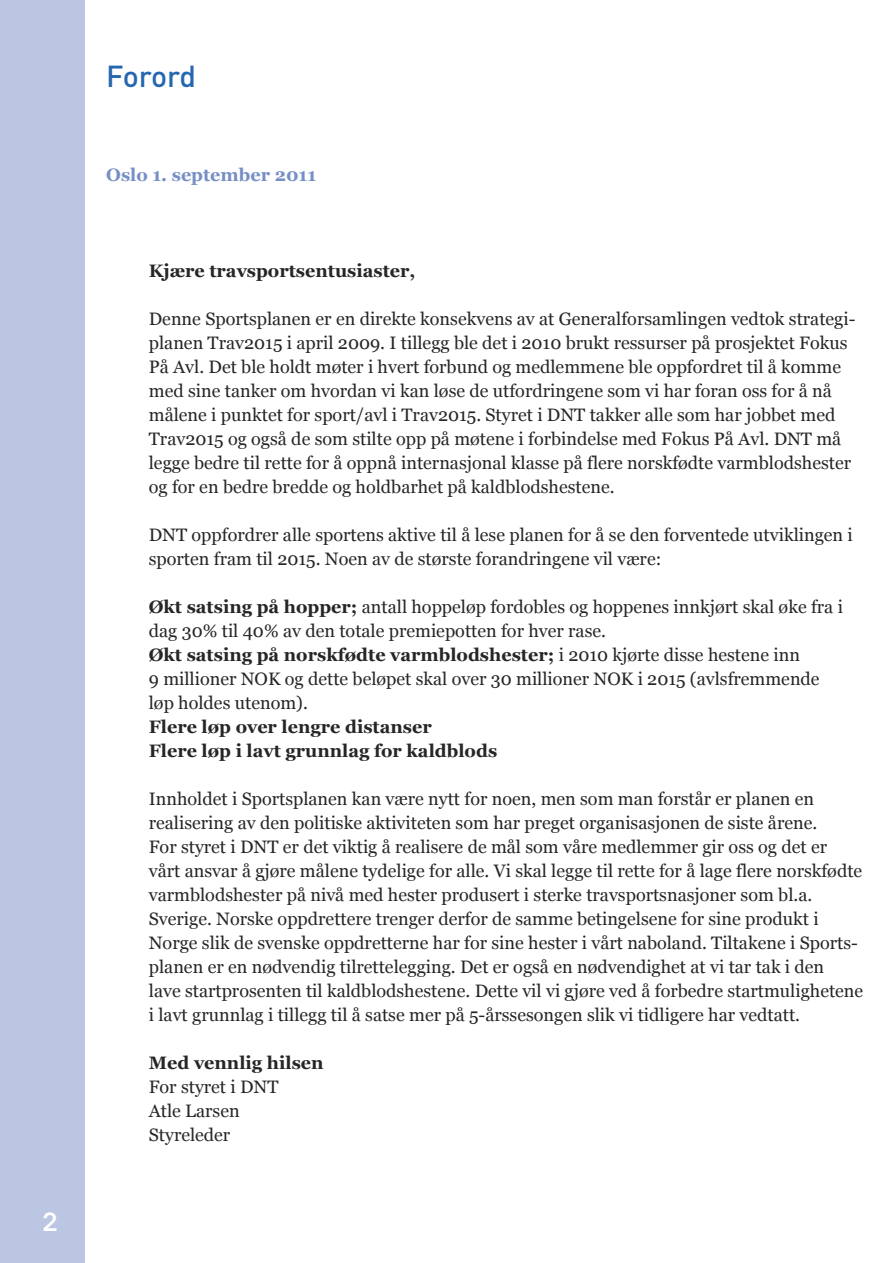
<style>
.page{position:relative;width:893px;height:1263px;background:#fff}
.page>*{position:absolute;margin:0;border:0;box-sizing:border-box;transform-origin:0 0}
.t1{font:30px "DIN Medium Alternate";letter-spacing:-.035em;color:#2567b0}
.t2{font:30px "DIN Medium Alternate";color:#fff}
.t3{font:18px/24px "Georgia";color:#272627}
.t4{font:700 18px/24px "Georgia";color:#272627}
.t5{font:700 18px "Georgia";color:#768fc5}
.s1{font-weight:700}
</style>
<div class="page">
<div style="left:0;top:0;width:85px;height:1263px;background:#bbc7e2"></div>
<h1 class="t2" style="left:43px;top:1203px;width:17px">2</h1>
<h1 class="t1" style="left:106px;top:60px;width:91px">Forord</h1>
<p class="t5" style="left:106px;top:164px;width:211px">Oslo 1. september 2011</p>
<p class="t4" style="left:149px;top:258px;width:268px">Kjære travsportsentusiaster,</p>
<p class="t3" style="left:149px;top:306px;width:708px">Denne Sportsplanen er en direkte konsekvens av at Generalforsamlingen vedtok strategi&shy;planen Trav2015 i april 2009. I tillegg ble det i 2010 brukt ressurser på prosjektet Fokus På Avl. Det ble holdt møter i hvert forbund og medlemmene ble oppfordret til å komme med sine tanker om hvordan vi kan løse de utfordringene som vi har foran oss for å nå målene i punktet for sport/avl i Trav2015. Styret i DNT takker alle som har jobbet med Trav2015 og også de som stilte opp på møtene i forbindelse med Fokus På Avl. DNT må legge bedre til rette for å oppnå internasjonal klasse på flere norskfødte varmblodshester og for en bedre bredde og holdbarhet på kaldblodshestene.</p>
<p class="t3" style="left:149px;top:522px;width:705px">DNT oppfordrer alle sportens aktive til å lese planen for å se den forventede utviklingen i sporten fram til 2015. Noen av de største forandringene vil være:</p>
<p class="t3" style="left:149px;top:594px;width:696px"><span class="s1">Økt satsing på hopper;</span> antall hoppeløp fordobles og hoppenes innkjørt skal øke fra i dag 30% til 40% av den totale premiepotten for hver rase.<br><span class="s1">Økt satsing på norskfødte varmblodshester;</span> i 2010 kjørte disse hestene inn<br>9 millioner NOK og dette beløpet skal over 30 millioner NOK i 2015 (avlsfremmende løp holdes utenom).</p>
<p class="t4" style="left:149px;top:714px;width:350px">Flere løp over lengre distanser<br>Flere løp i lavt grunnlag for kaldblods</p>
<p class="t3" style="left:149px;top:786px;width:716px">Innholdet i Sportsplanen kan være nytt for noen, men som man forstår er planen en realisering av den politiske aktiviteten som har preget organisasjonen de siste årene.<br>For styret i DNT er det viktig å realisere de mål som våre medlemmer gir oss og det er<br>vårt ansvar å gjøre målene tydelige for alle. Vi skal legge til rette for å lage flere norskfødte varmblodshester på nivå med hester produsert i sterke travsportsnasjoner som bl.a.<br>Sverige. Norske oppdrettere trenger derfor de samme betingelsene for sine produkt i Norge slik de svenske oppdretterne har for sine hester i vårt naboland. Tiltakene i Sports&shy;planen er en nødvendig tilrettelegging. Det er også en nødvendighet at vi tar tak i den<br>lave startprosenten til kaldblodshestene. Dette vil vi gjøre ved å forbedre startmulighetene i lavt grunnlag i tillegg til å satse mer på 5-årssesongen slik vi tidligere har vedtatt.</p>
<p class="t4" style="left:149px;top:1050px;width:176px">Med vennlig hilsen</p>
<p class="t3" style="left:149px;top:1074px;width:131px">For styret i DNT<br>Atle Larsen<br>Styreleder</p>
</div>
